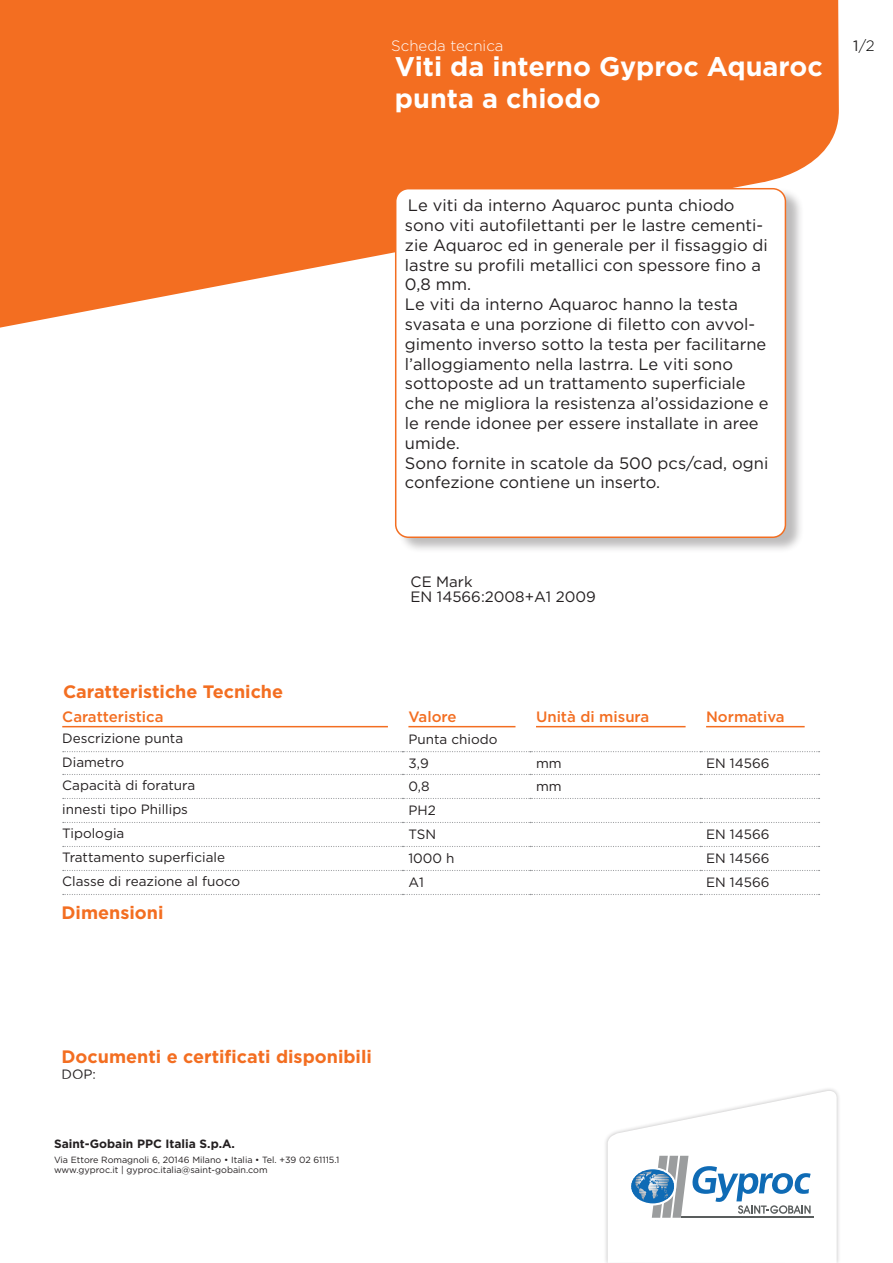
<style>
.page{position:relative;width:893px;height:1263px;background:#fff}
.page>*{position:absolute;margin:0;border:0;box-sizing:border-box;transform-origin:0 0}
.product_title_front{font:700 27px/32.4px "Gotham";color:#fff}
.attribute_longname{font:700 18px "Gotham";color:#f36e21}
.header_1{font:700 18px "Gotham";color:#f36e21}
.product_description{font:16.5px/19.8px "Gotham";color:#231f20}
.column_header_column{font:500 15px "Gotham";color:#f36e21}
.product_attributes{font:15px "Gotham";color:#231f20}
.t1{font:300 15px "Gotham";color:#fff}
.t2{font:300 15px "Gotham";color:#000}
.column_1{font:13.5px "Gotham";color:#231f20}
.column_2{font:13.5px "Gotham";color:#231f20}
.column_4{font:13.5px "Gotham";color:#231f20}
.column_3{font:13.5px "Gotham";color:#231f20}
.product_attributes-2{font:13.5px "Gotham";color:#231f20}
.t3{font:700 12px "Gotham";color:#231f20}
.t4{font:9px/10.8px "Gotham";color:#231f20}
.s1{font-weight:400;color:#231f20}
</style>
<div class="page">
<div style="left:603px;top:1086px;width:238px;height:177px;background:#231f20;opacity:.3"></div>
<svg style="left:608px;top:1089px;width:229px;height:174px"></svg>
<svg style="left:0;top:0;width:839px;height:328px;fill:#f36e21"></svg>
<svg style="left:63px;top:725px;width:756px;height:169px"></svg>
<svg style="left:63px;top:751px;width:757px;height:1px"></svg>
<svg style="left:63px;top:774px;width:757px;height:1px"></svg>
<svg style="left:63px;top:798px;width:757px;height:1px"></svg>
<svg style="left:63px;top:822px;width:757px;height:1px"></svg>
<svg style="left:63px;top:846px;width:757px;height:1px"></svg>
<svg style="left:63px;top:870px;width:757px;height:1px"></svg>
<svg style="left:63px;top:894px;width:757px;height:1px"></svg>
<hr style="left:62px;top:726px;width:326px;height:1px;background:#f36e21">
<hr style="left:408px;top:726px;width:107px;height:1px;background:#f36e21">
<hr style="left:536px;top:726px;width:150px;height:1px;background:#f36e21">
<hr style="left:706px;top:726px;width:99px;height:1px;background:#f36e21">
<div style="left:397px;top:187px;width:408px;height:367px;background:#231f20;opacity:.3"></div>
<div style="left:396px;top:189px;width:389px;height:348px;background:#fff;border-radius:13px"></div>
<div style="left:395px;top:188px;width:391px;height:350px;border:2px solid #f36e21;border-radius:13px"></div>
<p class="t1" style="left:391px;top:36px;width:114px">Scheda tecnica</p>
<p class="t2" style="left:853px;top:36px;width:23px"><span class="s1">1</span>/2</p>
<p class="product_title_front" style="left:395px;top:50px;width:429px">Viti da interno Gyproc Aquaroc punta a chiodo</p>
<p class="product_description" style="left:405px;top:195px;width:365px">Le viti da interno Aquaroc punta chiodo sono viti autofilettanti per le lastre cementi&shy;zie Aquaroc ed in generale per il fissaggio di lastre su profili metallici con spessore fino a 0,8 mm.<br>Le viti da interno Aquaroc hanno la testa svasata e una porzione di filetto con avvol&shy;gimento inverso sotto la testa per facilitarne l’alloggiamento nella lastrra. Le viti sono sottoposte ad un trattamento superficiale che ne migliora la resistenza al’ossidazione e le rende idonee per essere installate in aree umide.<br>Sono fornite in scatole da 500 pcs/cad, ogni confezione contiene un inserto.</p>
<p class="product_attributes" style="left:411px;top:572px;width:63px">CE Mark</p>
<p class="product_attributes" style="left:411px;top:587px;width:187px">EN 14566:2008+A1 2009</p>
<p class="header_1" style="left:63px;top:679px;width:222px">Caratteristiche Tecniche</p>
<p class="column_header_column" style="left:62px;top:706px;width:103px">Caratteristica</p>
<p class="column_header_column" style="left:408px;top:706px;width:50px">Valore</p>
<p class="column_header_column" style="left:536px;top:706px;width:115px">Unità di misura</p>
<p class="column_header_column" style="left:706px;top:706px;width:80px">Normativa</p>
<p class="column_1" style="left:62px;top:729px;width:123px">Descrizione punta</p>
<p class="column_2" style="left:408px;top:731px;width:91px">Punta chiodo</p>
<p class="column_1" style="left:62px;top:753px;width:64px">Diametro</p>
<p class="column_2" style="left:408px;top:755px;width:22px">3,9</p>
<p class="column_3" style="left:536px;top:755px;width:27px">mm</p>
<p class="column_4" style="left:706px;top:755px;width:65px">EN 14566</p>
<p class="column_1" style="left:62px;top:776px;width:134px">Capacità di foratura</p>
<p class="column_2" style="left:408px;top:778px;width:23px">0,8</p>
<p class="column_3" style="left:536px;top:778px;width:27px">mm</p>
<p class="column_1" style="left:62px;top:800px;width:127px">innesti tipo Phillips</p>
<p class="column_2" style="left:408px;top:802px;width:29px">PH2</p>
<p class="column_1" style="left:62px;top:824px;width:64px">Tipologia</p>
<p class="column_2" style="left:408px;top:826px;width:29px">TSN</p>
<p class="column_4" style="left:706px;top:826px;width:65px">EN 14566</p>
<p class="column_1" style="left:62px;top:848px;width:164px">Trattamento superficiale</p>
<p class="column_2" style="left:408px;top:850px;width:48px">1000 h</p>
<p class="column_4" style="left:706px;top:850px;width:65px">EN 14566</p>
<p class="column_1" style="left:62px;top:872px;width:180px">Classe di reazione al fuoco</p>
<p class="column_2" style="left:408px;top:874px;width:17px">A1</p>
<p class="column_4" style="left:706px;top:874px;width:65px">EN 14566</p>
<p class="attribute_longname" style="left:62px;top:901px;width:103px">Dimensioni</p>
<p class="attribute_longname" style="left:62px;top:1044px;width:312px">Documenti e certificati disponibili</p>
<p class="product_attributes-2" style="left:62px;top:1065px;width:36px">DOP:</p>
<p class="t3" style="left:54px;top:1135px;width:183px">Saint-Gobain PPC Italia S.p.A.</p>
<p class="t4" style="left:54px;top:1154px;width:287px">Via Ettore Romagnoli 6, 20146 Milano • Italia • Tel. +39 02 61115.1 www.gyproc.it | gyproc.italia@saint-gobain.com</p>
</div>
